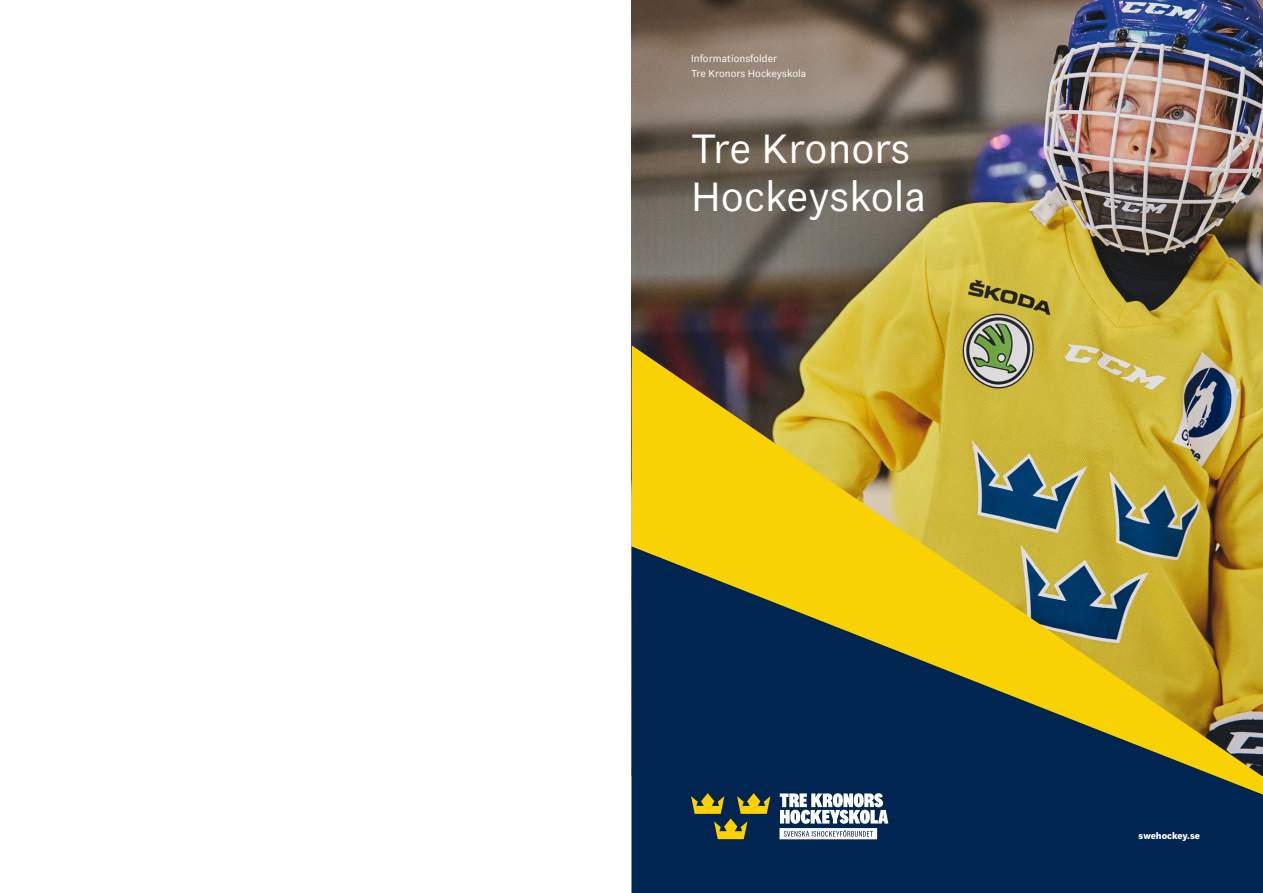
<style>
.page{position:relative;width:1263px;height:893px;background:#fff}
.page>*{position:absolute;margin:0;border:0;box-sizing:border-box;transform-origin:0 0}
.t1{font:42.45px "Flex 70 Regular";color:#fff}
.Stor_text_-_Relative{font:10.5px "Flex 70 Regular";color:#fff}
.Stor_text_-_Relative-2{font:9.6px "Flex 90 Bold";color:#fff}
</style>
<div class="page">
<img style="left:631px;top:0;width:632px;height:546px">
<img style="left:632px;top:345px;width:631px;height:201px">
<svg style="left:631px;top:546px;width:632px;height:347px;background:#4d5a3d"></svg>
<svg style="left:779px;top:793px;width:109px;height:46px"></svg>
<svg style="left:691px;top:793px;width:79px;height:46px;background:#515c36"></svg>
<p class="Stor_text_-_Relative" style="left:691px;top:52px;width:88px">Informationsfolder</p>
<p class="Stor_text_-_Relative" style="left:691px;top:67px;width:116px">Tre Kronors Hockeyskola</p>
<p class="t1" style="left:691px;top:123px;width:221px">Tre Kronors</p>
<p class="t1" style="left:691px;top:170px;width:237px">Hockeyskola</p>
<p class="Stor_text_-_Relative-2" style="left:1138px;top:830px;width:63px">swehockey.se</p>
</div>
